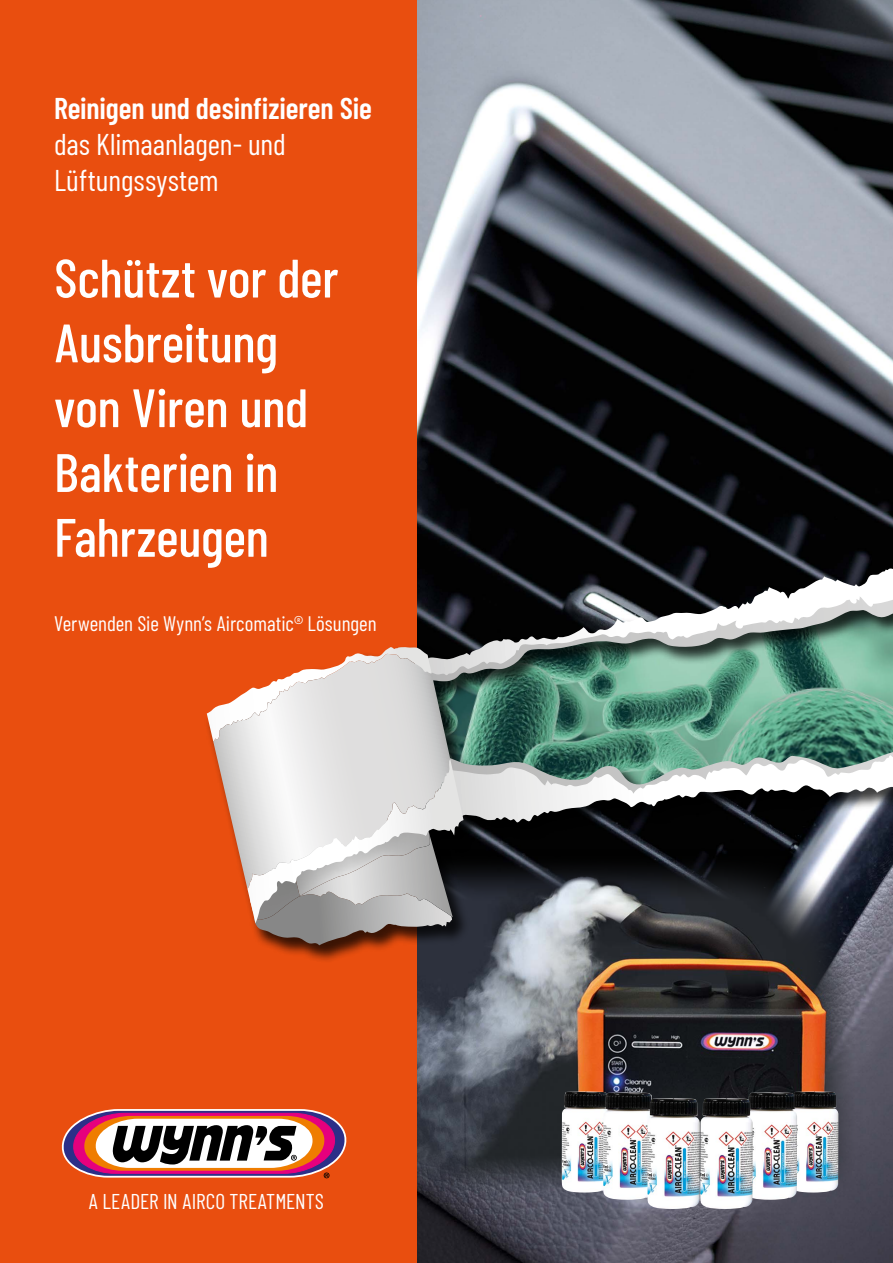
<style>
.page{position:relative;width:893px;height:1263px;background:#fff}
.page>*{position:absolute;margin:0;border:0;box-sizing:border-box;transform-origin:0 0}
.t1{font:500 54px/64.8px "Barlow Condensed";letter-spacing:-.01em;color:#fff}
.t2{font:30px/36px "Barlow Condensed";color:#fff}
.t3{font:600 30px "Barlow Condensed";letter-spacing:-.005em;color:#fff}
.t4{font:21.45px "Barlow Condensed";color:#fff}
.t5{font:21px "Barlow Condensed";color:#fff}
</style>
<div class="page">
<img style="left:417px;top:0;width:476px;height:1263px">
<img style="left:417px;top:963px;width:445px;height:233px">
<div style="left:0;top:0;width:417px;height:1263px;background:#e94e0f"></div>
<div style="left:205px;top:550px;width:688px;height:413px;background:#000;opacity:.75"></div>
<svg style="left:413px;top:570px;width:475px;height:110px"></svg>
<svg style="left:213px;top:741px;width:225px;height:147px"></svg>
<svg style="left:207px;top:590px;width:662px;height:151px"></svg>
<svg style="left:247px;top:752px;width:646px;height:193px"></svg>
<svg style="left:61px;top:1109px;width:286px;height:70px"></svg>
<img style="left:790px;top:1091px;width:48px;height:101px">
<img style="left:746px;top:1092px;width:51px;height:108px">
<img style="left:647px;top:1098px;width:106px;height:111px">
<img style="left:562px;top:1091px;width:48px;height:101px">
<img style="left:603px;top:1092px;width:51px;height:108px">
<p class="t3" style="left:54px;top:90px;width:319px">Reinigen und desinfizieren Sie</p>
<p class="t2" style="left:54px;top:126px;width:233px">das Klimaanlagen- und<br>Lüftungssystem</p>
<p class="t1" style="left:54px;top:244px;width:286px">Schützt vor der<br>Ausbreitung von Viren und<br>Bakterien in<br>Fahrzeugen</p>
<p class="t5" style="left:54px;top:611px;width:324px">Verwenden Sie Wynn’s Aircomatic® Lösungen</p>
<p class="t4" style="left:88px;top:1188px;width:237px">A LEADER IN AIRCO TREATMENTS</p>
</div>
